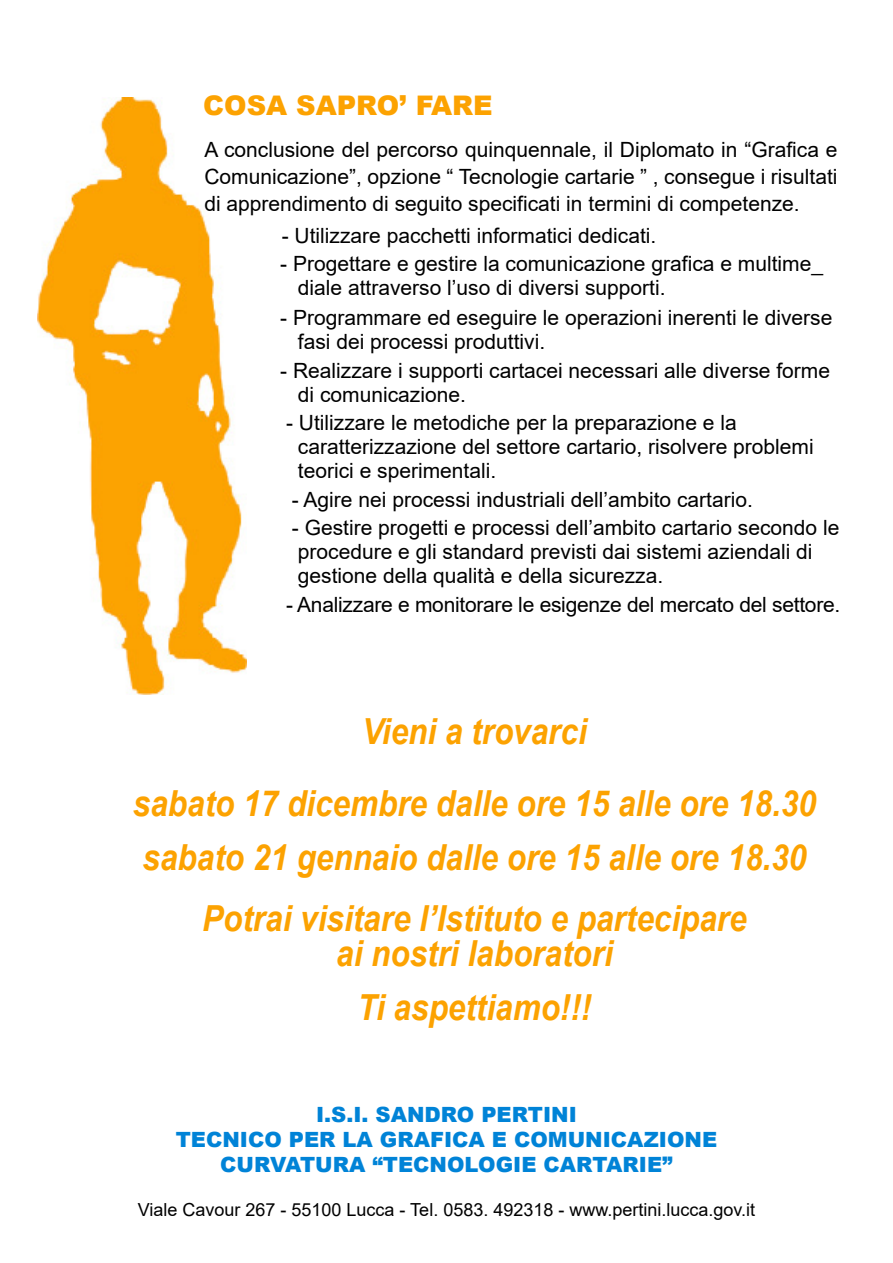
<style>
.page{position:relative;width:893px;height:1263px;background:#fff}
.page>*{position:absolute;margin:0;border:0;box-sizing:border-box;transform-origin:0 0}
.t1{font:italic 700 35.85px/72px "Arial";color:#fca201;text-align:center;scale:.88 1}
.t2{font:900 27px "Arial";color:#fca201}
.t3{font:21px/24px "Arial";color:#000}
.t4{font:900 21px/25.2px "Arial";color:#0083d7;text-align:center}
.t5{font:18px "Arial";color:#000}
</style>
<div class="page">
<img style="left:38px;top:98px;width:208px;height:597px">
<p class="t2" style="left:203px;top:86px;width:291px">COSA SAPRO’ FARE</p>
<p class="t3" style="left:204px;top:136px;width:635px;line-height:27px;text-align:justify">A conclusione del percorso quinquennale, il Diplomato in “Grafica e Comunicazione”, opzione “ Tecnologie cartarie ” , consegue i risultati di apprendimento di seguito specificati in termini di competenze.</p>
<p class="t3" style="left:282px;top:223px;width:376px">- Utilizzare pacchetti informatici dedicati.</p>
<p class="t3" style="left:298px;top:252px;width:527px;text-indent:-18px">- Progettare e gestire la comunicazione grafica e multime_ diale attraverso l’uso di diversi supporti.</p>
<p class="t3" style="left:298px;top:306px;width:536px;text-indent:-18px">- Programmare ed eseguire le operazioni inerenti le diverse fasi dei processi produttivi.</p>
<p class="t3" style="left:298px;top:358px;width:534px;text-indent:-18px">- Realizzare i supporti cartacei necessari alle diverse forme di comunicazione.</p>
<p class="t3" style="left:298px;top:411px;width:517px;text-indent:-12px">- Utilizzare le metodiche per la preparazione e la caratterizzazione del settore cartario, risolvere problemi teorici e sperimentali.</p>
<p class="t3" style="left:292px;top:487px;width:462px">- Agire nei processi industriali dell’ambito cartario.</p>
<p class="t3" style="left:292px;top:516px;width:549px">- Gestire progetti e processi dell’ambito cartario secondo le procedure e gli standard previsti dai sistemi aziendali di gestione della qualità e della sicurezza.</p>
<p class="t3" style="left:286px;top:592px;width:556px">- Analizzare e monitorare le esigenze del mercato del settore.</p>
<h1 class="t1" style="left:133px;top:696px;width:777px">Vieni a trovarci<br>sabato 17 dicembre dalle ore 15 alle ore 18.30</h1>
<h1 class="t1" style="left:143px;top:828px;width:756px;line-height:61.5px">sabato 21 gennaio dalle ore 15 alle ore 18.30<br>Potrai visitare l’Istituto e partecipare</h1>
<h1 class="t1" style="left:336px;top:927px;width:316px;line-height:54px">ai nostri laboratori<br>Ti aspettiamo!!!</h1>
<p class="t4" style="left:176px;top:1101px;width:543px">I.S.I. SANDRO PERTINI<br>TECNICO PER LA GRAFICA E COMUNICAZIONE<br>CURVATURA “TECNOLOGIE CARTARIE”</p>
<p class="t5" style="left:138px;top:1197px;width:619px">Viale Cavour 267 - 55100 Lucca - Tel. 0583. 492318 - www.pertini.lucca.gov.it</p>
</div>
